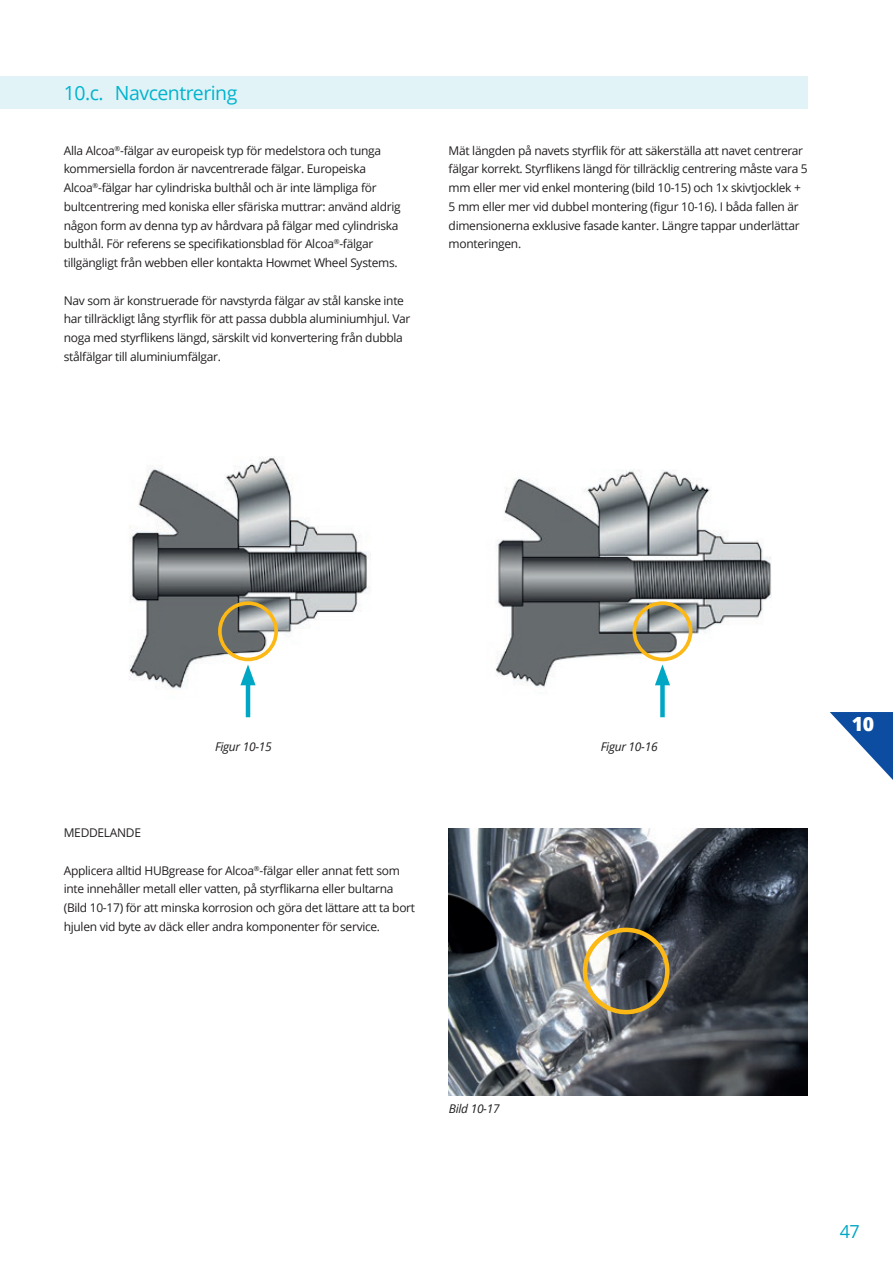
<style>
.page{position:relative;width:893px;height:1263px;background:#fff}
.page>*{position:absolute;margin:0;border:0;box-sizing:border-box;transform-origin:0 0}
.t1{font:19.5px "Open Sans";letter-spacing:-.025em;color:#00b4ce}
.t2{font:800 19.5px "Open Sans";color:#fff}
.t3{font:18px "Open Sans";color:#00a7c5}
.t4{font:12px/18.8px "Open Sans";letter-spacing:-.025em;color:#231f20}
.t5{font:italic 12px "Open Sans";letter-spacing:-.025em;color:#231f20}
</style>
<div class="page">
<div style="left:0;top:77px;width:808px;height:32px;background:#e2f3f7"></div>
<img style="left:496px;top:470px;width:275px;height:223px">
<div style="left:632px;top:601px;width:60px;height:60px;border:4px solid #fcb814;border-radius:50%"></div>
<div style="left:660px;top:677px;width:5px;height:40px;background:#00a7c5"></div>
<svg style="left:655px;top:664px;width:15px;height:21px"></svg>
<img style="left:129px;top:458px;width:242px;height:260px">
<div style="left:218px;top:601px;width:60px;height:60px;border:4px solid #fcb814;border-radius:50%"></div>
<hr style="left:246px;top:677px;width:4px;height:40px;background:#00a7c5">
<svg style="left:240px;top:664px;width:16px;height:21px"></svg>
<img style="left:449px;top:828px;width:359px;height:267px">
<div style="left:583px;top:928px;width:86px;height:86px;border:4px solid #fcb814;border-radius:50%"></div>
<svg style="left:830px;top:712px;width:63px;height:68px"></svg>
<h1 class="t1" style="left:64px;top:80px;width:175px">10.c. Navcentrering</h1>
<p class="t4" style="left:64px;top:141px;width:338px">Alla Alcoa<sup>®</sup>-fälgar av europeisk typ för medelstora och tunga kommersiella fordon är navcentrerade fälgar. Europeiska Alcoa<sup>®</sup>-fälgar har cylindriska bulthål och är inte lämpliga för bultcentrering med koniska eller sfäriska muttrar: använd aldrig någon form av denna typ av hårdvara på fälgar med cylindriska bulthål. För referens se specifikationsblad för Alcoa<sup>®</sup>-fälgar tillgängligt från webben eller kontakta Howmet Wheel Systems.</p>
<p class="t4" style="left:64px;top:291px;width:348px">Nav som är konstruerade för navstyrda fälgar av stål kanske inte har tillräckligt lång styrflik för att passa dubbla aluminiumhjul. Var noga med styrflikens längd, särskilt vid konvertering från dubbla stålfälgar till aluminiumfälgar.</p>
<p class="t4" style="left:449px;top:141px;width:361px">Mät längden på navets styrflik för att säkerställa att navet centrerar fälgar korrekt. Styrflikens längd för tillräcklig centrering måste vara 5 mm eller mer vid enkel montering (bild 10-15) och 1x skivtjocklek + 5 mm eller mer vid dubbel montering (figur 10-16). I båda fallen är dimensionerna exklusive fasade kanter. Längre tappar underlättar monteringen.</p>
<p class="t5" style="left:215px;top:738px;width:58px">Figur 10-15</p>
<p class="t5" style="left:601px;top:738px;width:58px">Figur 10-16</p>
<p class="t4" style="left:64px;top:823px;width:79px">MEDDELANDE</p>
<p class="t4" style="left:64px;top:861px;width:353px">Applicera alltid HUBgrease for Alcoa<sup>®</sup>-fälgar eller annat fett som inte innehåller metall eller vatten, på styrflikarna eller bultarna (Bild 10-17) för att minska korrosion och göra det lättare att ta bort hjulen vid byte av däck eller andra komponenter för service.</p>
<p class="t5" style="left:449px;top:1100px;width:52px">Bild 10-17</p>
<h1 class="t2" style="left:852px;top:709px;width:24px">10</h1>
<h2 class="t3" style="left:840px;top:1219px;width:22px">47</h2>
</div>
